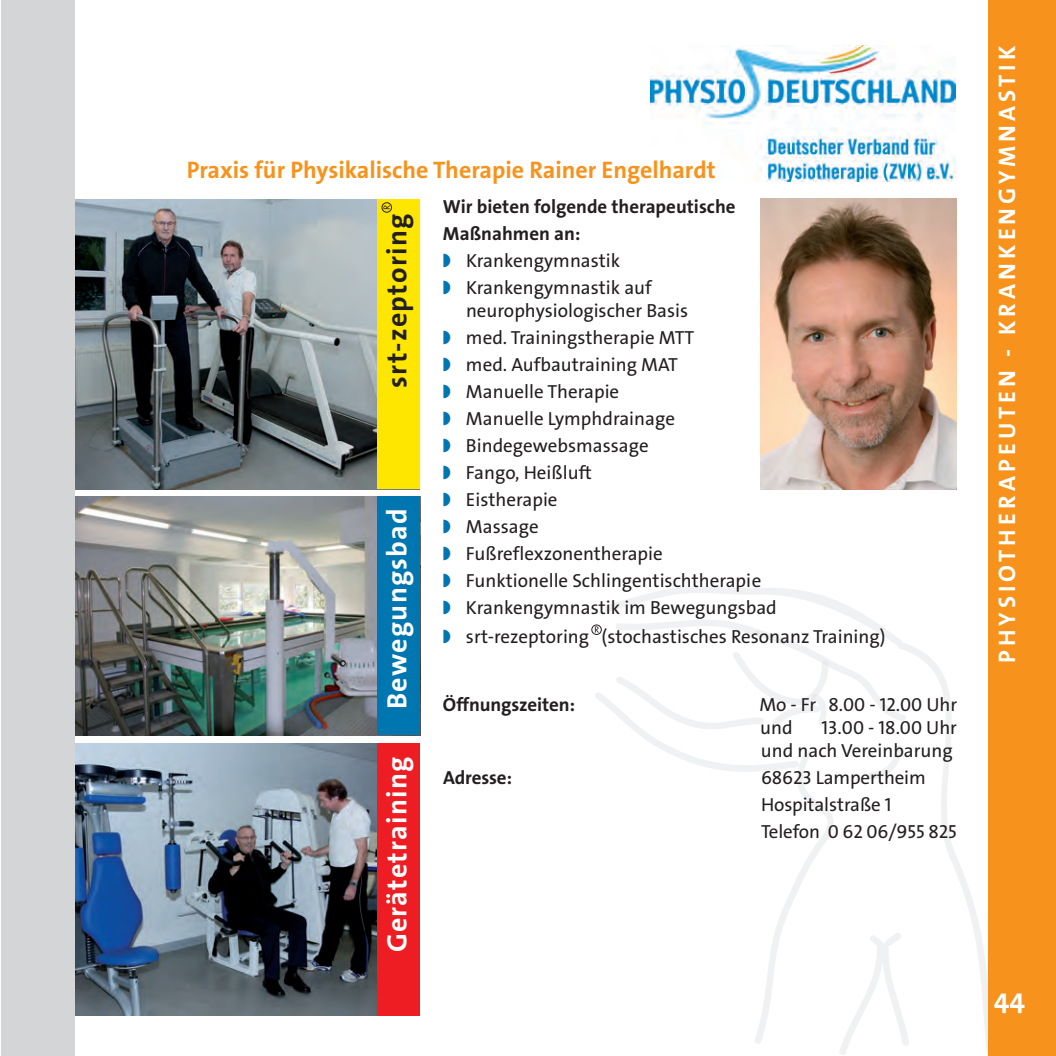
<style>
.page{position:relative;width:1056px;height:1056px;background:#fff}
.page>*{position:absolute;margin:0;border:0;box-sizing:border-box;transform-origin:0 0}
.t1{font:700 28px "SPD The Sans";letter-spacing:.045em;color:#fff}
.t2{font:700 28px "SPD The Sans";letter-spacing:.045em;color:#231f20}
.t3{font:700 24px "SPD The Sans";color:#f7931d}
.t4{font:700 24px "SPD The Sans";letter-spacing:.17em;color:#fff}
.t5{font:19px/27px "SPD The Sans";color:#231f20}
.t6{font:700 19px/27px "SPD The Sans";color:#231f20}
</style>
<div class="page">
<img style="left:650px;top:46px;width:305px;height:135px">
<img style="left:75px;top:496px;width:303px;height:239px">
<img style="left:75px;top:743px;width:303px;height:272px">
<img style="left:75px;top:199px;width:345px;height:291px">
<div style="left:1px;top:0;width:74px;height:1055px;background:#d4d5d7"></div>
<svg style="left:605px;top:583px;width:388px;height:473px"></svg>
<div style="left:989px;top:0;width:67px;height:1055px;background:#f7931d"></div>
<div style="left:378px;top:743px;width:42px;height:272px;background:#ee1d23"></div>
<div style="left:378px;top:496px;width:42px;height:239px;background:#0076b1"></div>
<div style="left:378px;top:199px;width:42px;height:290px;background:#ffe601"></div>
<div style="left:382px;top:202px;width:10px;height:10px;border:1px solid #231f20;border-radius:50%"></div>
<svg style="left:383px;top:205px;width:7px;height:4px"></svg>
<div style="left:592px;top:625px;width:10px;height:10px;border:1px solid #231f20;border-radius:50%"></div>
<svg style="left:593px;top:609px;width:317px;height:447px"></svg>
<img style="left:761px;top:198px;width:196px;height:292px">
<p class="t3" style="left:187px;top:158px;width:530px">Praxis für Physikalische Therapie Rainer Engelhardt</p>
<p class="t6" style="left:443px;top:194px;width:294px">Wir bieten folgende therapeutische<br>Maßnahmen an:</p>
<p class="t5" style="left:466px;top:248px;width:187px">Krankengymnastik<br>Krankengymnastik auf</p>
<p class="t5" style="left:466px;top:298px;width:312px">neurophysiologischer Basis<br>med. Trainingstherapie MTT<br>med. Aufbautraining MAT<br>Manuelle Therapie<br>Manuelle Lymphdrainage<br>Bindegewebsmassage<br>Fango, Heißluft<br>Eistherapie<br>Massage<br>Fußreflexzonentherapie<br>Funktionelle Schlingentischtherapie<br>Krankengymnastik im Bewegungsbad</p>
<p class="t5" style="left:466px;top:624px;width:421px">srt-rezeptoring (stochastisches Resonanz Training)</p>
<h1 class="t2" style="left:383px;top:388px;width:176px;rotate:-90deg">srt-zeptoring</h1>
<h1 class="t1" style="left:383px;top:709px;width:203px;rotate:-90deg">Bewegungsbad</h1>
<p class="t6" style="left:443px;top:692px;width:134px">Öffnungszeiten:</p>
<p class="t5" style="left:759px;top:694px;width:199px;line-height:23px">Mo - Fr 8.00 - 12.00 Uhr und</p>
<p class="t5" style="left:761px;top:717px;width:198px;line-height:23px;text-align:right">13.00 - 18.00 Uhr<br>und nach Vereinbarung</p>
<h1 class="t1" style="left:383px;top:952px;width:197px;rotate:-90deg">Gerätetraining</h1>
<p class="t6" style="left:443px;top:765px;width:71px">Adresse:</p>
<p class="t5" style="left:761px;top:765px;width:198px">68623 Lampertheim<br>Hospitalstraße 1<br>Telefon 0 62 06/955 825</p>
<p class="t4" style="left:995px;top:663px;width:619px;rotate:-90deg">PHYSIOTHERAPEUTEN - KRANKENGYMNASTIK</p>
<h1 class="t1" style="left:994px;top:985px;width:33px">44</h1>
</div>
